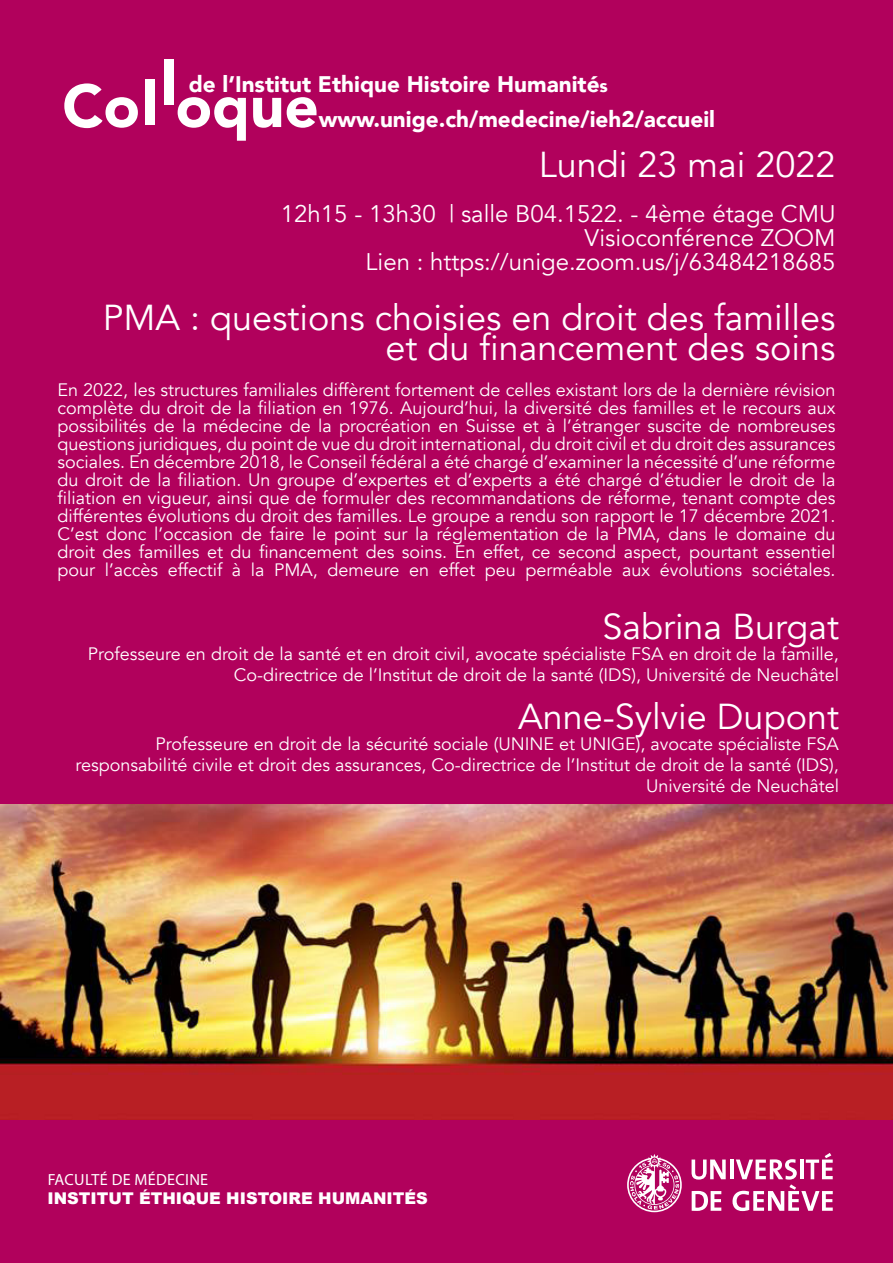
<style>
.page{position:relative;width:893px;height:1263px;background:#b1015c}
.page>*{position:absolute;margin:0;border:0;box-sizing:border-box;transform-origin:0 0}
.t1{font:900 60px "Avenir";color:#fff}
.t2{font:36px/30px "Avenir";color:#fff;text-align:right}
.t3{font:24px "Avenir";color:#fff}
.t4{font:900 22.5px "Avenir";color:#fff}
.t5{font:18px/18px "Avenir";color:#fff;text-align:right}
.t6{font:900 16.2px "Arial";color:#fff}
.t7{font:16.2px "Myriad Pro";letter-spacing:.02em;color:#fff}
.s1{font-size:18px}
</style>
<div class="page">
<svg style="left:627px;top:1154px;width:55px;height:58px"></svg>
<svg style="left:692px;top:1159px;width:34px;height:20px"></svg>
<hr style="left:730px;top:1159px;width:3px;height:20px;background:#fff">
<svg style="left:692px;top:1191px;width:29px;height:20px"></svg>
<svg style="left:732px;top:1153px;width:101px;height:58px"></svg>
<img style="left:0;top:804px;width:893px;height:315px">
<p class="t1" style="left:161px;top:32px;width:17px">l</p>
<p class="t4" style="left:189px;top:65px;width:421px">de l’Institut Ethique Histoire Humanité<span class="s1">s</span></p>
<p class="t1" style="left:142px;top:52px;width:17px">l</p>
<p class="t1" style="left:62px;top:55px;width:258px">Co oque</p>
<p class="t4" style="left:319px;top:100px;width:398px">www.unige.ch/medecine/ieh2/accueil</p>
<p class="t2" style="left:539px;top:150px;width:298px">Lundi 23 mai 2022</p>
<p class="t3" style="left:281px;top:199px;width:556px">12h15 - 13h30 | salle B04.1522. - 4ème étage CMU</p>
<p class="t3" style="left:585px;top:223px;width:252px">Visioconférence ZOOM</p>
<p class="t3" style="left:366px;top:247px;width:471px">Lien : https://unige.zoom.us/j/63484218685</p>
<p class="t2" style="left:103px;top:303px;width:734px">PMA : questions choisies en droit des familles et du financement des soins</p>
<p class="t5" style="left:57px;top:381px;width:780px;text-align:justify">En 2022, les structures familiales diffèrent fortement de celles existant lors de la dernière révision complète du droit de la filiation en 1976. Aujourd’hui, la diversité des familles et le recours aux possibilités de la médecine de la procréation en Suisse et à l’étranger suscite de nombreuses questions juridiques, du point de vue du droit international, du droit civil et du droit des assurances sociales. En décembre 2018, le Conseil fédéral a été chargé d’examiner la nécessité d’une réforme du droit de la filiation. Un groupe d’expertes et d’experts a été chargé d’étudier le droit de la filiation en vigueur, ainsi que de formuler des recommandations de réforme, tenant compte des différentes évolutions du droit des familles. Le groupe a rendu son rapport le 17 décembre 2021.<br>C’est donc l’occasion de faire le point sur la réglementation de la PMA, dans le domaine du droit des familles et du financement des soins. En effet, ce second aspect, pourtant essentiel pour l’accès effectif à la PMA, demeure en effet peu perméable aux évolutions sociétales.</p>
<p class="t2" style="left:602px;top:612px;width:238px">Sabrina Burgat</p>
<p class="t5" style="left:88px;top:643px;width:752px;line-height:21px">Professeure en droit de la santé et en droit civil, avocate spécialiste FSA en droit de la famille,<br>Co-directrice de l’Institut de droit de la santé (IDS), Université de Neuchâtel</p>
<p class="t2" style="left:518px;top:702px;width:322px">Anne-Sylvie Dupont</p>
<p class="t5" style="left:156px;top:735px;width:685px">Professeure en droit de la sécurité sociale (UNINE et UNIGE), avocate spécialiste FSA</p>
<p class="t5" style="left:76px;top:754px;width:765px;line-height:21px">responsabilité civile et droit des assurances, Co-directrice de l’Institut de droit de la santé (IDS),<br>Université de Neuchâtel</p>
<p class="t7" style="left:48px;top:1169px;width:162px">FACULTÉ DE MÉDECINE</p>
<p class="t6" style="left:48px;top:1187px;width:382px">INSTITUT ÉTHIQUE HISTOIRE HUMANITÉS</p>
</div>
